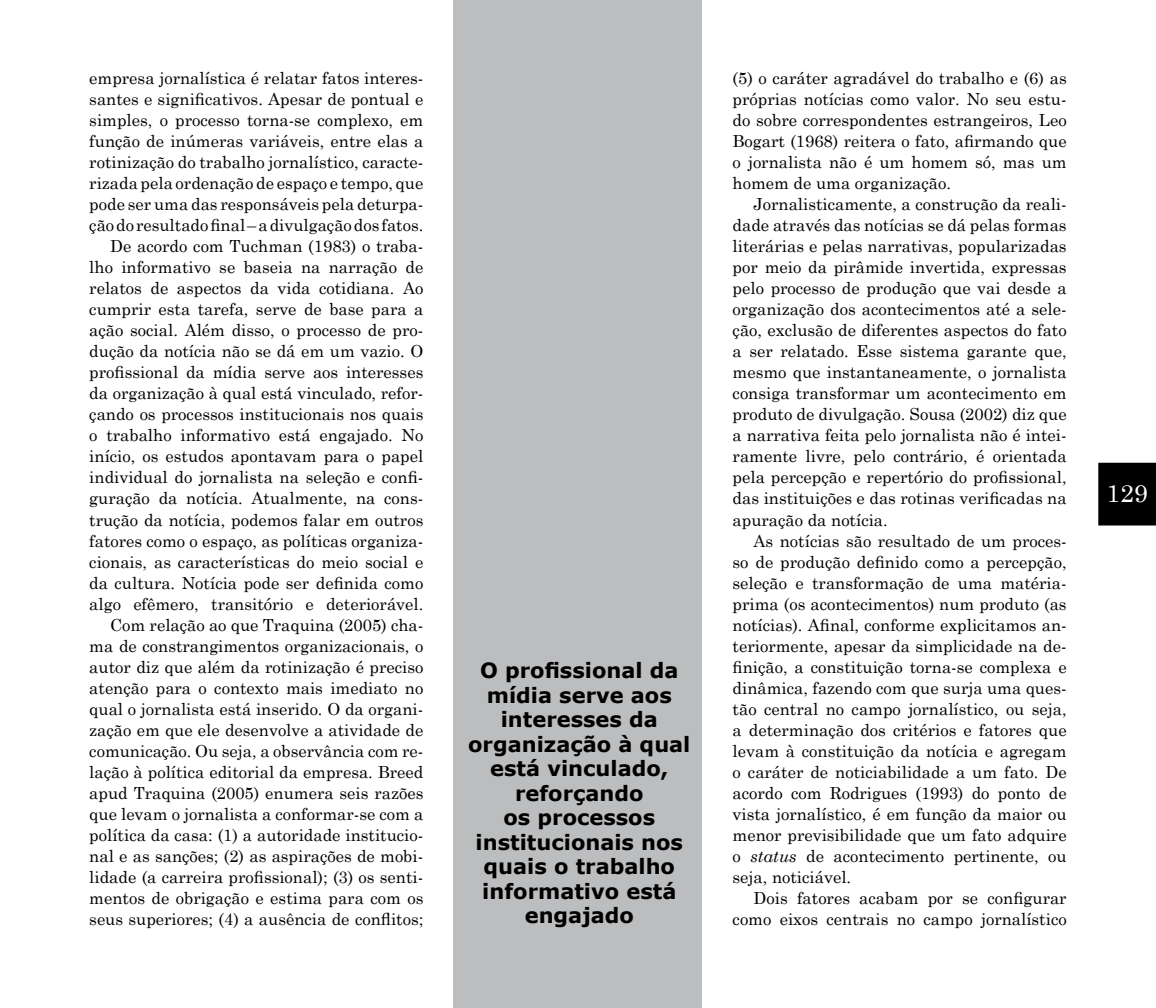
<style>
.page{position:relative;width:1156px;height:1008px;background:#fff}
.page>*{position:absolute;margin:0;border:0;box-sizing:border-box;transform-origin:0 0}
.t1{font:24.5px "Century Schoolbook";color:#fff}
.t2{font:700 21px/24.5px "Verdana";color:#000;text-align:center}
.t3{font:16.62px/21px "Century Schoolbook";color:#000;text-align:justify}
.s1{font-style:italic}
</style>
<div class="page">
<div style="left:1098px;top:462px;width:58px;height:63px;background:#000"></div>
<div style="left:454px;top:0;width:248px;height:1007px;background:#bcbdbf"></div>
<p class="t3" style="left:89px;top:66px;width:336px;text-align:right">empresa jornalística é relatar fatos interes&shy;santes e significativos. Apesar de pontual e simples, o processo torna-se complexo, em função de inúmeras variáveis, entre elas a rotinização do trabalho jornalístico, caracte&shy;rizada pela ordenação de espaço e tempo, que pode ser uma das responsáveis pela deturpa&shy;ção do resultado final – a divulgação dos fatos.<br>De acordo com Tuchman (1983) o traba&shy;lho informativo se baseia na narração de relatos de aspectos da vida cotidiana. Ao cumprir esta tarefa, serve de base para a ação social. Além disso, o processo de pro&shy;dução da notícia não se dá em um vazio. O profissional da mídia serve aos interesses da organização à qual está vinculado, refor&shy;çando os processos institucionais nos quais o trabalho informativo está engajado. No início, os estudos apontavam para o papel individual do jornalista na seleção e confi&shy;guração da notícia. Atualmente, na cons&shy;trução da notícia, podemos falar em outros fatores como o espaço, as políticas organiza&shy;cionais, as características do meio social e da cultura. Notícia pode ser definida como algo efêmero, transitório e deteriorável.<br>Com relação ao que Traquina (2005) cha&shy;ma de constrangimentos organizacionais, o autor diz que além da rotinização é preciso atenção para o contexto mais imediato no qual o jornalista está inserido. O da organi&shy;zação em que ele desenvolve a atividade de comunicação. Ou seja, a observância com re&shy;lação à política editorial da empresa. Breed apud Traquina (2005) enumera seis razões que levam o jornalista a conformar-se com a política da casa: (1) a autoridade institucio&shy;nal e as sanções; (2) as aspirações de mobi&shy;lidade (a carreira profissional); (3) os senti&shy;mentos de obrigação e estima para com os seus superiores; (4) a ausência de conflitos;</p>
<p class="t2" style="left:468px;top:657px;width:224px">O profissional da mídia serve aos interesses da organização à qual está vinculado, reforçando<br>os processos institucionais nos quais o trabalho informativo está engajado</p>
<p class="t3" style="left:733px;top:66px;width:336px">(5) o caráter agradável do trabalho e (6) as próprias notícias como valor. No seu estu&shy;do sobre correspondentes estrangeiros, Leo Bogart (1968) reitera o fato, afirmando que o jornalista não é um homem só, mas um homem de uma organização.</p>
<p class="t3" style="left:733px;top:192px;width:336px;text-indent:21px">Jornalisticamente, a construção da reali&shy;dade através das notícias se dá pelas formas literárias e pelas narrativas, popularizadas por meio da pirâmide invertida, expressas pelo processo de produção que vai desde a organização dos acontecimentos até a sele&shy;ção, exclusão de diferentes aspectos do fato a ser relatado. Esse sistema garante que, mesmo que instantaneamente, o jornalista consiga transformar um acontecimento em produto de divulgação. Sousa (2002) diz que a narrativa feita pelo jornalista não é intei&shy;ramente livre, pelo contrário, é orientada pela percepção e repertório do profissional, das instituições e das rotinas verificadas na apuração da notícia.</p>
<p class="t3" style="left:733px;top:528px;width:336px;text-indent:21px">As notícias são resultado de um proces&shy;so de produção definido como a percepção, seleção e transformação de uma matéria&shy;prima (os acontecimentos) num produto (as notícias). Afinal, conforme explicitamos an&shy;teriormente, apesar da simplicidade na de&shy;finição, a constituição torna-se complexa e dinâmica, fazendo com que surja uma ques&shy;tão central no campo jornalístico, ou seja, a determinação dos critérios e fatores que levam à constituição da notícia e agregam o caráter de noticiabilidade a um fato. De acordo com Rodrigues (1993) do ponto de vista jornalístico, é em função da maior ou menor previsibilidade que um fato adquire o <span class="s1">status</span> de acontecimento pertinente, ou seja, noticiável.</p>
<p class="t3" style="left:733px;top:885px;width:336px;text-align:right">Dois fatores acabam por se configurar como eixos centrais no campo jornalístico</p>
<h1 class="t1" style="left:1106px;top:472px;width:43px">129</h1>
</div>
